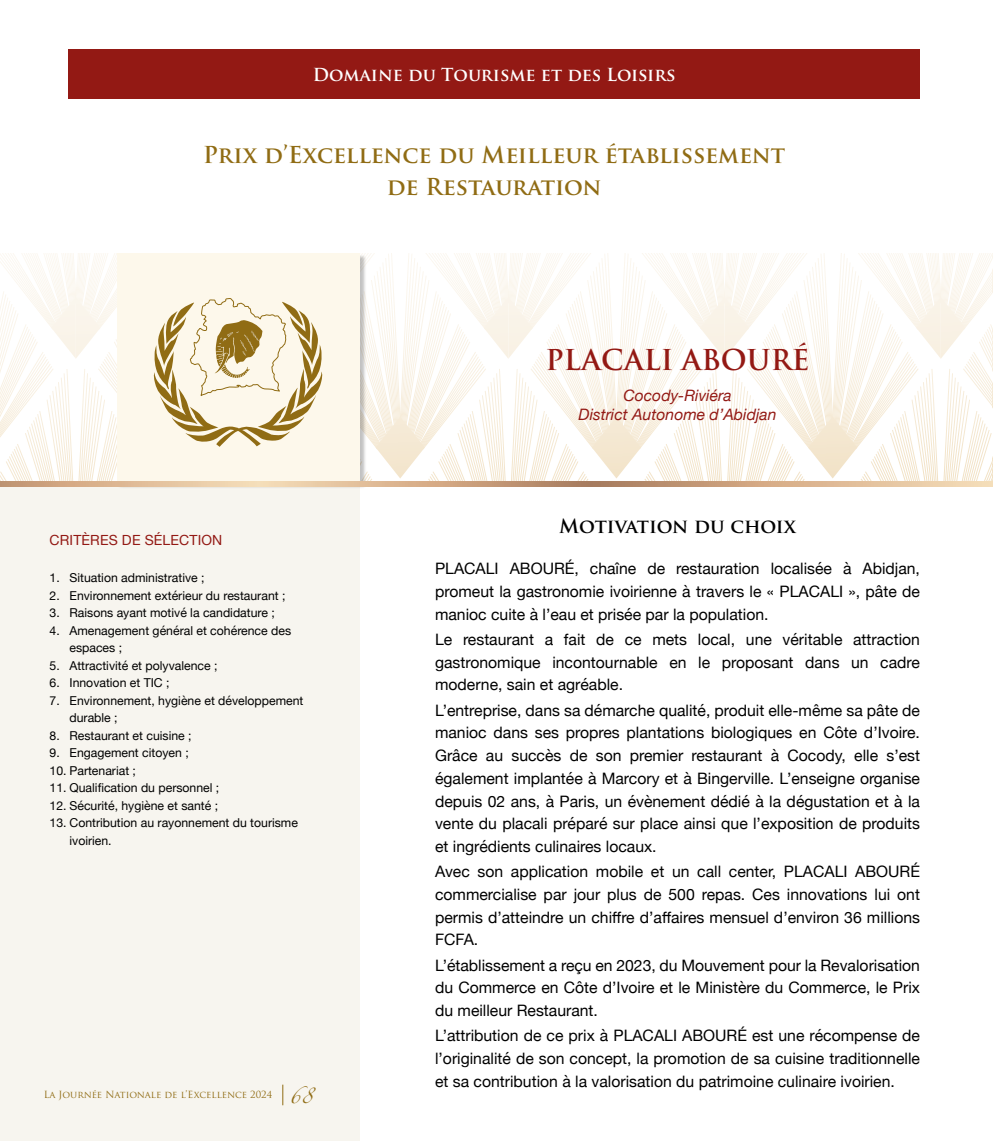
<style>
.page{position:relative;width:993px;height:1141px;background:#fff}
.page>*{position:absolute;margin:0;border:0;box-sizing:border-box;transform-origin:0 0}
.t1{font:700 28px "Trajan Pro";color:#931914}
.t2{font:700 22.75px/31.5px "Trajan Pro";color:#906c14;text-align:center}
.t3{font:700 19.25px "Trajan Pro";letter-spacing:-.01em;color:#000}
.t4{font:700 17.5px "Trajan Pro";color:#fff}
.t5{font:15.75px/22.8px "Helvetica Neue";color:#000;text-align:justify}
.t6{font:italic 15.75px/19.2px "Helvetica Neue";color:#931914;text-align:center}
.t7{font:14px "Helvetica Neue";letter-spacing:.01em;color:#931914}
.t8{font:12.25px/17.5px "Helvetica Neue";color:#000}
.t9{font:9.62px "Trajan Pro";color:#906c14}
.s1{font-family:"Zapfino";font-size:14px}
</style>
<div class="page">
<hr style="left:992px;top:484px;width:1px;height:657px;background:#906c14">
<div style="left:0;top:484px;width:359px;height:657px;background:#f7f5ef"></div>
<svg style="left:282px;top:1085px;width:1px;height:20px"></svg>
<div style="left:68px;top:50px;width:851px;height:49px;background:#931914"></div>
<svg style="left:0;top:253px;width:993px;height:231px"></svg>
<svg style="left:0;top:482px;width:992px;height:4px;background:#d5b08d"></svg>
<p class="t4" style="left:313px;top:64px;width:364px">Domaine du Tourisme et des Loisirs</p>
<h2 class="t2" style="left:203px;top:140px;width:583px">Prix d’Excellence du Meilleur établissement de Restauration</h2>
<h1 class="t1" style="left:545px;top:342px;width:265px">PLACALI ABOURÉ</h1>
<p class="t7" style="left:50px;top:530px;width:174px">CRITÈRES DE SÉLECTION</p>
<p class="t8" style="left:50px;top:570px;width:156px">1. Situation administrative ;</p>
<p class="t8" style="left:50px;top:587px;width:237px">2. Environnement extérieur du restaurant ;</p>
<p class="t8" style="left:50px;top:605px;width:226px">3. Raisons ayant motivé la candidature ;</p>
<p class="t8" style="left:69px;top:622px;width:223px;text-indent:-20px">4. Amenagement général et cohérence des espaces ;</p>
<p class="t8" style="left:50px;top:657px;width:169px">5. Attractivité et polyvalence ;</p>
<p class="t8" style="left:50px;top:675px;width:121px">6. Innovation et TIC ;</p>
<p class="t8" style="left:69px;top:692px;width:235px;text-indent:-20px">7. Environnement, hygiène et développement durable ;</p>
<p class="t8" style="left:50px;top:727px;width:143px">8. Restaurant et cuisine ;</p>
<p class="t8" style="left:50px;top:745px;width:140px">9. Engagement citoyen ;</p>
<p class="t8" style="left:50px;top:762px;width:88px">10. Partenariat ;</p>
<p class="t8" style="left:50px;top:780px;width:171px">11. Qualification du personnel ;</p>
<p class="t8" style="left:50px;top:797px;width:170px">12. Sécurité, hygiène et santé ;</p>
<p class="t8" style="left:69px;top:815px;width:230px;text-indent:-20px">13. Contribution au rayonnement du tourisme ivoirien.</p>
<p class="t9" style="left:44px;top:1089px;width:270px">La Journée Nationale de l’Excellence 2024 <span class="s1">68</span></p>
<p class="t6" style="left:578px;top:387px;width:199px">Cocody-Riviéra<br>District Autonome d’Abidjan</p>
<p class="t3" style="left:559px;top:514px;width:238px">Motivation du choix</p>
<p class="t5" style="left:435px;top:558px;width:486px">PLACALI ABOURÉ, chaîne de restauration localisée à Abidjan, promeut la gastronomie ivoirienne à travers le « PLACALI », pâte de manioc cuite à l’eau et prisée par la population.</p>
<p class="t5" style="left:435px;top:629px;width:486px">Le restaurant a fait de ce mets local, une véritable attraction gastronomique incontournable en le proposant dans un cadre moderne, sain et agréable.</p>
<p class="t5" style="left:435px;top:699px;width:486px">L’entreprise, dans sa démarche qualité, produit elle-même sa pâte de manioc dans ses propres plantations biologiques en Côte d’Ivoire.<br>Grâce au succès de son premier restaurant à Cocody, elle s’est également implantée à Marcory et à Bingerville. L’enseigne organise depuis 02 ans, à Paris, un évènement dédié à la dégustation et à la vente du placali préparé sur place ainsi que l’exposition de produits et ingrédients culinaires locaux.</p>
<p class="t5" style="left:435px;top:861px;width:486px">Avec son application mobile et un call center, PLACALI ABOURÉ commercialise par jour plus de 500 repas. Ces innovations lui ont permis d’atteindre un chiffre d’affaires mensuel d’environ 36 millions FCFA.</p>
<p class="t5" style="left:435px;top:955px;width:486px">L’établissement a reçu en 2023, du Mouvement pour la Revalorisation du Commerce en Côte d’Ivoire et le Ministère du Commerce, le Prix du meilleur Restaurant.</p>
<p class="t5" style="left:435px;top:1025px;width:486px">L’attribution de ce prix à PLACALI ABOURÉ est une récompense de l’originalité de son concept, la promotion de sa cuisine traditionnelle et sa contribution à la valorisation du patrimoine culinaire ivoirien.</p>
</div>
